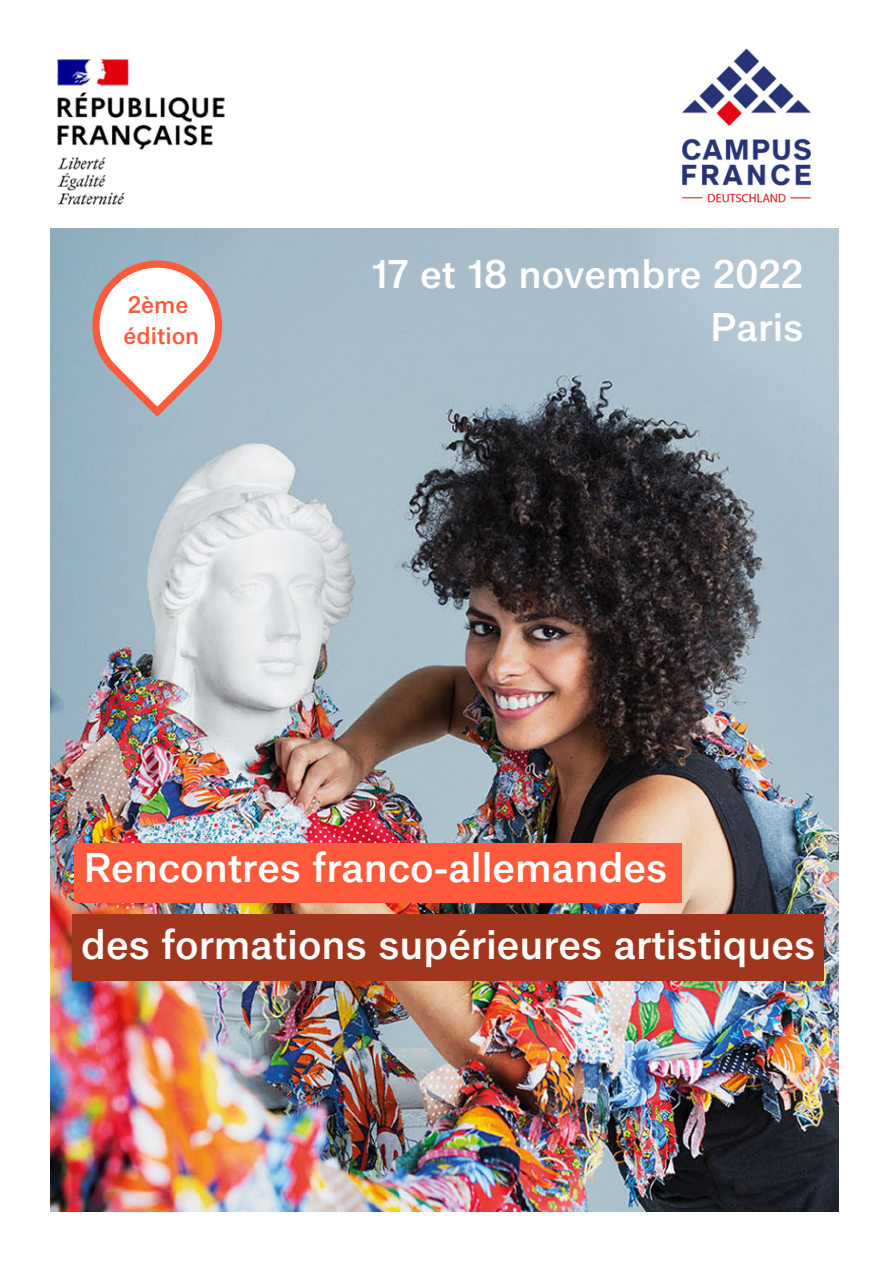
<style>
.page{position:relative;width:893px;height:1264px;background:#fff}
.page>*{position:absolute;margin:0;border:0;box-sizing:border-box;transform-origin:0 0}
.t1{font:700 40.05px/76.2px "Campus France Sans Beta AA";color:#fff}
.t2{font:700 38.55px/52.8px "Campus France Sans Beta AA";color:#fff;text-align:right}
.t3{font:700 23.1px/31.5px "Campus France Sans Beta AA";color:#ff5a3c}
</style>
<div class="page">
<img style="left:51px;top:229px;width:787px;height:982px">
<img style="left:654px;top:48px;width:184px;height:182px">
<div style="left:74px;top:843px;width:607px;height:60px;background:#ff5a3c"></div>
<div style="left:72px;top:914px;width:751px;height:67px;background:#a1361f"></div>
<svg style="left:65px;top:233px;width:184px;height:184px"></svg>
<img style="left:50px;top:59px;width:199px;height:171px">
<p class="t3" style="left:124px;top:291px;width:77px">2ème édition</p>
<p class="t2" style="left:371px;top:251px;width:434px">17 et 18 novembre 2022<br>Paris</p>
<p class="t1" style="left:81px;top:833px;width:735px">Rencontres franco-allemandes<br>des formations supérieures artistiques</p>
</div>
